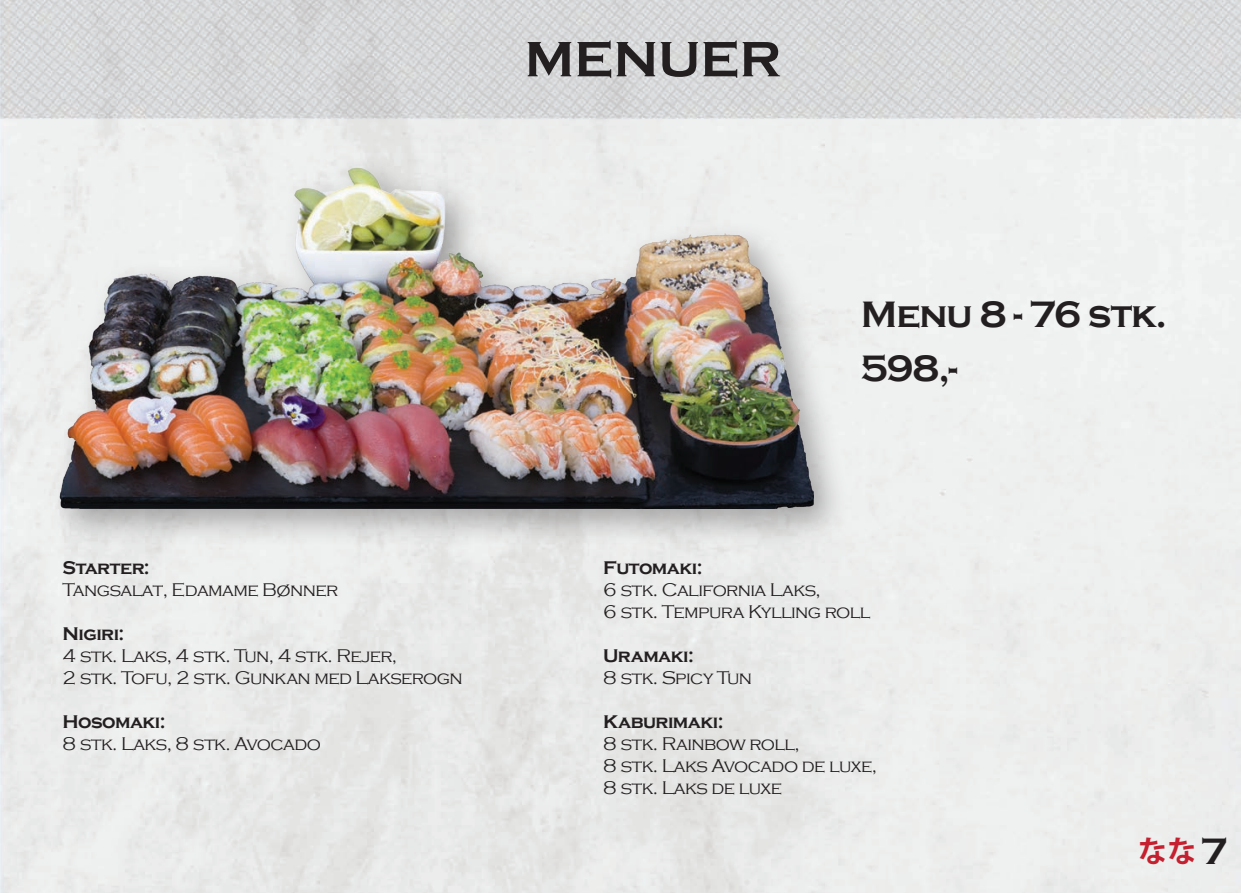
<style>
.page{position:relative;width:1241px;height:893px;background:#fff}
.page>*{position:absolute;margin:0;border:0;box-sizing:border-box;transform-origin:0 0}
.t1{font:700 51.45px "Copperplate Gothic";color:#231f20}
.t2{font:700 37.8px "Copperplate Gothic";letter-spacing:-.03em;color:#231f20}
.t3{font:700 29.4px "Adobe Gothic Std";color:#c4202f}
.t4{font:300 18.9px/22.1px "Copperplate Gothic";letter-spacing:-.03em;color:#231f20}
.t5{font:700 18.9px "Copperplate Gothic";letter-spacing:-.03em;color:#231f20}
.s1{font-family:"Copperplate Gothic";font-size:37.8px;color:#231f20}
</style>
<div class="page">
<img style="left:0;top:0;width:1240px;height:893px">
<div style="left:47px;top:154px;width:803px;height:394px;background:#231f20;opacity:.35"></div>
<img style="left:60px;top:167px;width:753px;height:342px">
<h1 class="t1" style="left:524px;top:31px;width:91px">Menue</h1>
<h1 class="t1" style="left:739px;top:31px;width:43px">r</h1>
<p class="t5" style="left:63px;top:557px;width:88px">Starter:</p>
<p class="t4" style="left:63px;top:579px;width:277px">Tangsalat, Edamame Bønner</p>
<p class="t5" style="left:63px;top:623px;width:63px">Nigiri:</p>
<p class="t4" style="left:63px;top:645px;width:401px">4 stk. Laks, 4 stk. Tun, 4 stk. Rejer,<br>2 stk. Tofu, 2 stk. Gunkan med Lakserogn</p>
<p class="t5" style="left:63px;top:711px;width:105px">Hosomaki:</p>
<p class="t4" style="left:63px;top:733px;width:260px">8 stk. Laks, 8 stk. Avocado</p>
<h2 class="t2" style="left:860px;top:294px;width:308px">Menu 8 - 76 stk.</h2>
<h2 class="t2" style="left:860px;top:348px;width:98px">598,-</h2>
<p class="t5" style="left:603px;top:557px;width:101px">Futomaki:</p>
<p class="t4" style="left:603px;top:579px;width:269px">6 stk. California Laks,<br>6 stk. Tempura Kylling roll</p>
<p class="t5" style="left:603px;top:645px;width:92px">Uramaki:</p>
<p class="t4" style="left:603px;top:667px;width:150px">8 stk. Spicy Tun</p>
<p class="t5" style="left:603px;top:711px;width:122px">Kaburimaki:</p>
<p class="t4" style="left:603px;top:733px;width:275px">8 stk. Rainbow roll,<br>8 stk. Laks Avocado de luxe,<br>8 stk. Laks de luxe</p>
<h3 class="t3" style="left:1137px;top:834px;width:91px">なな<span class="s1">7</span></h3>
</div>
